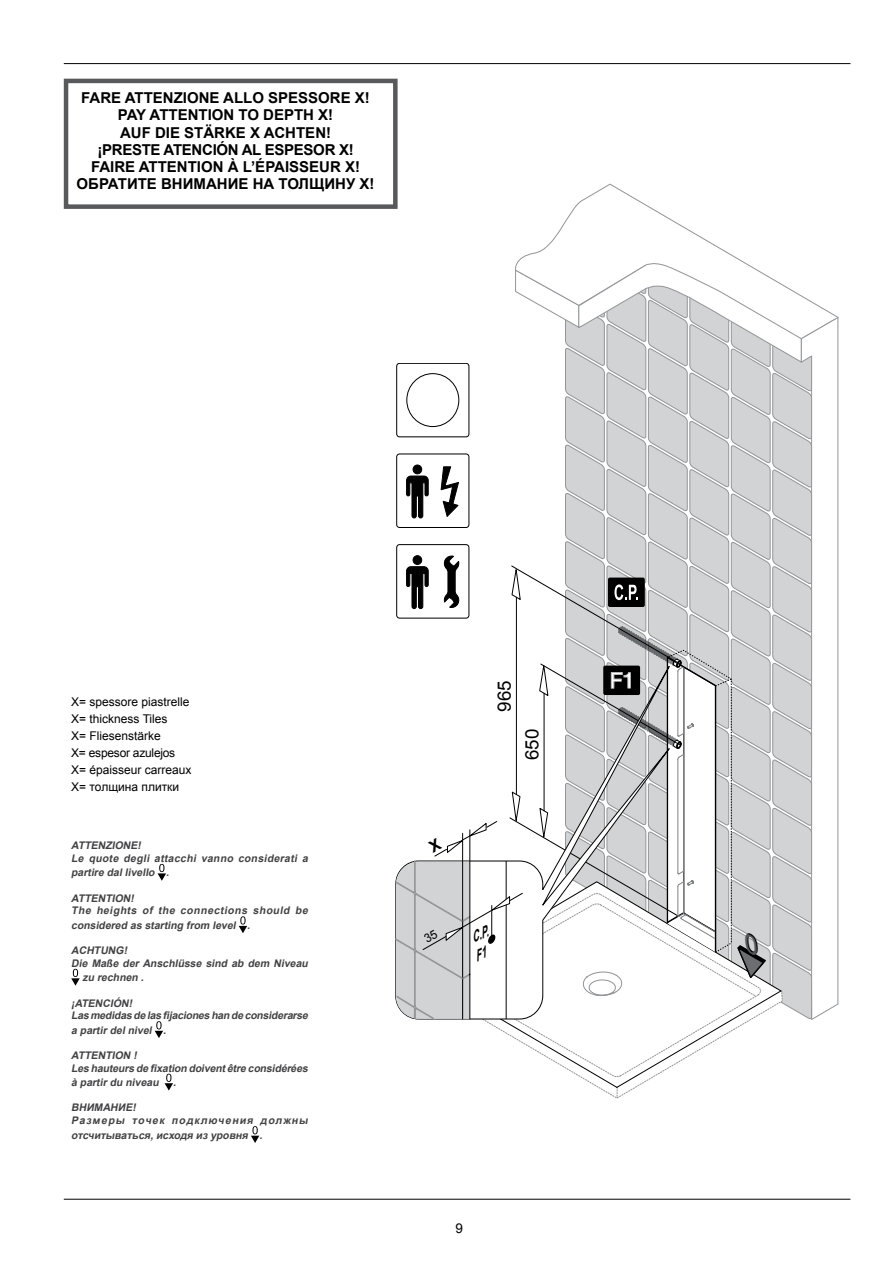
<style>
.page{position:relative;width:893px;height:1263px;background:#fff}
.page>*{position:absolute;margin:0;border:0;box-sizing:border-box;transform-origin:0 0}
.t1{font:18.45px "Arial";color:#000}
.t2{font:700 15px "Arial";color:#000}
.t3{font:700 15px "Arial";letter-spacing:-.02em;color:#000}
.t4{font:italic 700 15px/18px "Arial";color:#000;scale:.63 1}
.t5{font:13.5px "Arial";color:#000}
.t6{font:12px/17.1px "Arial";color:#000}
.t7{font:italic 700 10.5px/12.6px "Arial";color:#414042}
</style>
<div class="page">
<hr style="left:64px;top:1199px;width:786px;height:1px;background:#000">
<hr style="left:64px;top:63px;width:786px;height:1px;background:#000">
<svg style="left:561px;top:183px;width:278px;height:157px"></svg>
<div style="left:64px;top:79px;width:334px;height:130px;border:4px solid #58595b"></div>
<svg style="left:158px;top:864px;width:8px;height:17px"></svg>
<svg style="left:239px;top:916px;width:8px;height:17px"></svg>
<svg style="left:71px;top:969px;width:9px;height:17px"></svg>
<svg style="left:155px;top:1021px;width:8px;height:17px"></svg>
<svg style="left:165px;top:1074px;width:8px;height:16px"></svg>
<svg style="left:251px;top:1126px;width:8px;height:17px"></svg>
<svg style="left:395px;top:228px;width:443px;height:870px"></svg>
<h2 class="t2" style="left:81px;top:88px;width:290px">FARE ATTENZIONE ALLO SPESSORE X!</h2>
<h2 class="t2" style="left:118px;top:105px;width:217px">PAY ATTENTION TO DEPTH X!</h2>
<h2 class="t2" style="left:120px;top:122px;width:213px">AUF DIE STÄRKE X ACHTEN!</h2>
<h2 class="t3" style="left:97px;top:139px;width:258px">¡PRESTE ATENCIÓN AL ESPESOR X!</h2>
<h2 class="t2" style="left:91px;top:157px;width:270px">FAIRE ATTENTION À L’ÉPAISSEUR X!</h2>
<h2 class="t2" style="left:77px;top:174px;width:33px">ОБРАТИТЕ</h2>
<h2 class="t2" style="left:161px;top:174px;width:12px">ВНИМАНИЕ</h2>
<h2 class="t2" style="left:253px;top:174px;width:38px">НА ТОЛЩИНУ</h2>
<h2 class="t2" style="left:360px;top:174px;width:16px">X!</h2>
<p class="t6" style="left:71px;top:693px;width:122px">X= spessore piastrelle<br>X= thickness Tiles<br>X= Fliesenstärke<br>X= espesor azulejos<br>X= épaisseur carreaux<br>X= толщина плитки</p>
<p class="t7" style="left:71px;top:839px;width:8px">ATTENZIONE</p>
<p class="t7" style="left:71px;top:839px;width:241px;text-indent:66px">!<br>Le quote degli attacchi vanno considerati a</p>
<p class="t7" style="left:71px;top:867px;width:102px">partire dallivello .</p>
<p class="t7" style="left:71px;top:892px;width:8px">ATTENTION</p>
<p class="t7" style="left:71px;top:892px;width:241px;text-indent:59px">!<br>The heights of the connections should be</p>
<p class="t7" style="left:71px;top:919px;width:183px">considered as starting from level .</p>
<p class="t7" style="left:71px;top:944px;width:32px">ACHTUN</p>
<p class="t7" style="left:71px;top:944px;width:241px;text-indent:44px">G!<br>Die Maße der Anschlüsse sind ab dem N iveau</p>
<p class="t7" style="left:83px;top:972px;width:65px">zu rechnen .</p>
<p class="t7" style="left:71px;top:997px;width:12px">¡ATEN</p>
<p class="t7" style="left:71px;top:997px;width:241px;text-indent:31px">CIÓN!<br>Las medidas de las fijaciones han de considerarse</p>
<p class="t7" style="left:71px;top:1024px;width:99px">a partirdelnivel .</p>
<p class="t7" style="left:71px;top:1049px;width:8px">ATTENTION</p>
<p class="t7" style="left:71px;top:1049px;width:241px;text-indent:62px">!<br>Les hauteurs de fixation doiventêtre considérées</p>
<p class="t7" style="left:71px;top:1076px;width:109px">à partirdu niveau .</p>
<p class="t7" style="left:71px;top:1102px;width:241px">ВНИМАНИЕ!<br>Размеры точек подключения должны</p>
<p class="t7" style="left:71px;top:1129px;width:195px">отсчитываться,исходя из уровня .</p>
<h1 class="t1" style="left:492px;top:712px;width:33px;rotate:-90deg">965</h1>
<h1 class="t1" style="left:520px;top:760px;width:33px;rotate:-90deg">650</h1>
<h2 class="t4" style="left:463px;top:933px;width:37px;text-indent:5px;rotate:-26deg">C.P.<br>F1</h2>
<p class="t5" style="left:455px;top:1220px;width:9px">9</p>
</div>
